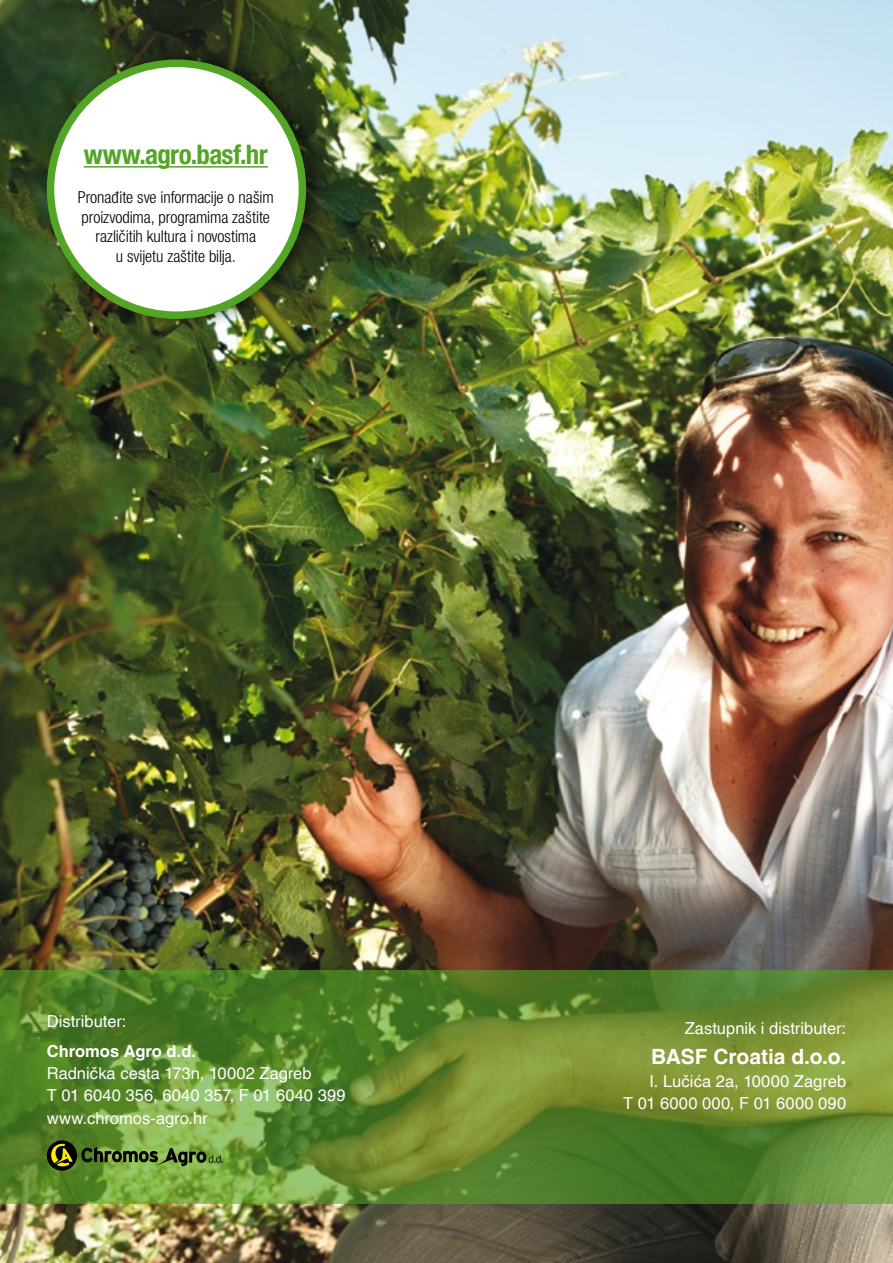
<style>
.page{position:relative;width:893px;height:1263px;background:#fff}
.page>*{position:absolute;margin:0;border:0;box-sizing:border-box;transform-origin:0 0}
.t1{font:700 condensed 27px "Helvetica Neue LT Pro";letter-spacing:-.025em;color:#54a526}
.t2{font:21px "Helvetica LT Std Bold HR";color:#fff}
.t3{font:16.5px/22.4px "Helvetica LT Std Roman HR";letter-spacing:.005em;color:#fff;text-align:right}
.t4{font:300 condensed 16.5px/19.8px "Helvetica Neue LT Pro";letter-spacing:-.005em;color:#000;text-align:center}
.t5{font:16.5px "Helvetica LT Std Bold HR";color:#fff}
</style>
<div class="page">
<img style="left:0;top:0;width:893px;height:1263px">
<svg style="left:0;top:969px;width:893px;height:234px;background:#638930"></svg>
<div style="left:47px;top:1140px;width:30px;height:31px;background:#000;border-radius:50%"></div>
<svg style="left:51px;top:1144px;width:22px;height:22px"></svg>
<svg style="left:81px;top:1147px;width:142px;height:19px;background:#577731"></svg>
<div style="left:40px;top:42px;width:296px;height:296px;background:#000;opacity:.5"></div>
<div style="left:51px;top:63px;width:251px;height:252px;background:#fff;border-radius:50%"></div>
<hr style="left:84px;top:166px;width:184px;height:2px;background:#54a526">
<div style="left:47px;top:60px;width:259px;height:259px;border:8px solid #54a526;border-radius:50%"></div>
<h1 class="t1" style="left:84px;top:138px;width:185px">www.agro.basf.hr</h1>
<p class="t4" style="left:78px;top:187px;width:197px">Pronađite sve informacije o našim proizvodima, programima zaštite različitih kultura i novostima<br>u svijetu zaštite bilja.</p>
<p class="t3" style="left:47px;top:1010px;width:81px">Distributer:</p>
<p class="t5" style="left:47px;top:1041px;width:151px">Chromos Agro d.d.</p>
<p class="t3" style="left:47px;top:1062px;width:300px;text-align:left">Radnička cesta 173n, 10002 Zagreb<br>T 01 6040 356, 6040 357, F 01 6040 399 www.chromos-agro.hr</p>
<p class="t3" style="left:685px;top:1017px;width:163px">Zastupnik i distributer:</p>
<p class="t2" style="left:651px;top:1044px;width:15px">BAS</p>
<p class="t2" style="left:695px;top:1044px;width:153px">F Croatia d.o.o.</p>
<p class="t3" style="left:623px;top:1069px;width:225px">I. Lučića 2a, 10000 Zagreb<br>T 01 6000 000, F 01 6000 090</p>
</div>
